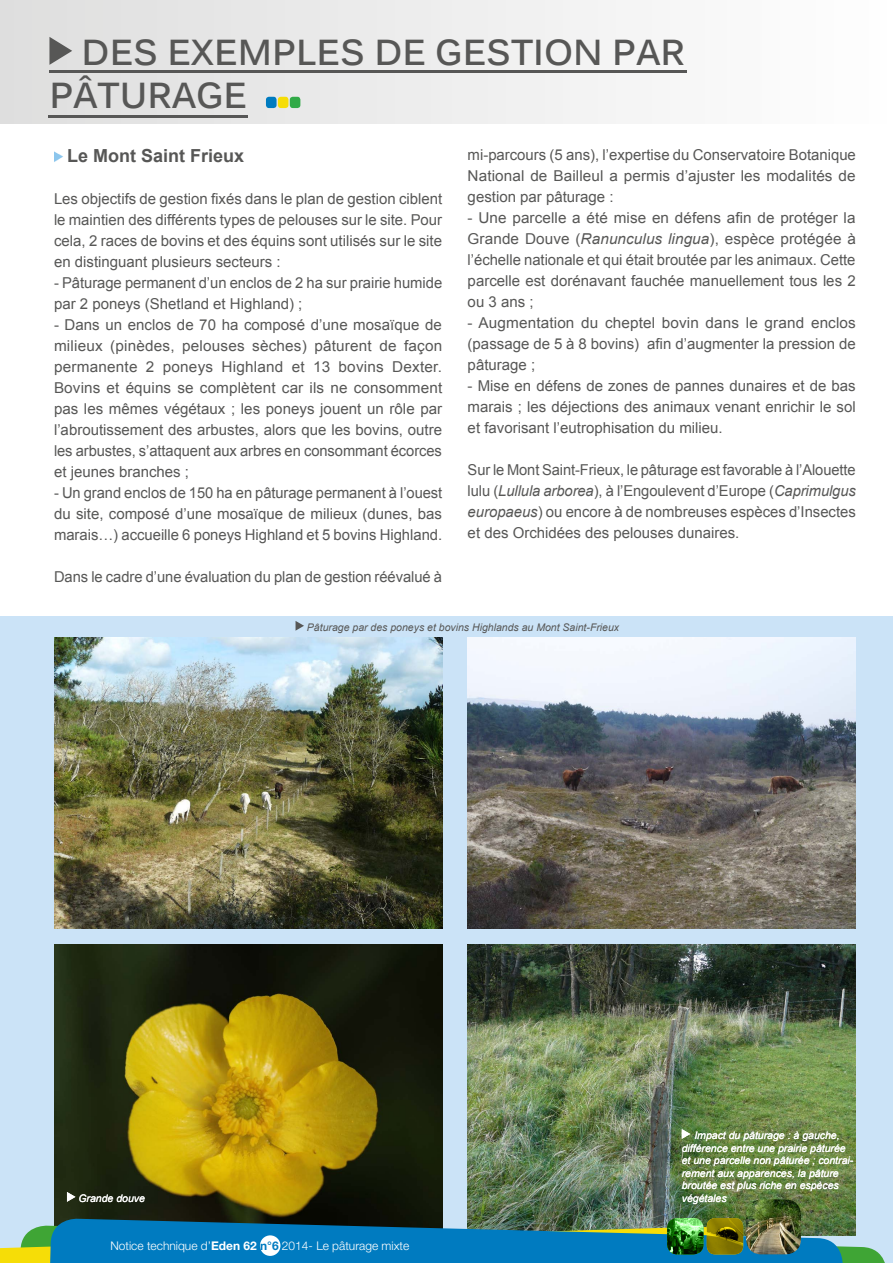
<style>
.page{position:relative;width:893px;height:1263px;background:#fff}
.page>*{position:absolute;margin:0;border:0;box-sizing:border-box;transform-origin:0 0}
.t1{font:700 36px/43.2px "Kalinga";color:#575756}
.t2{font:700 18px "Arial";color:#575756}
.t3{font:15px/21px "Arial";color:#575756;text-align:justify}
.t4{font:300 12px "Helvetica Neue";color:#fff}
.t5{font:italic 10.5px/12.6px "Arial";color:#fff}
.t6{font:italic 10.5px "Arial";color:#575756}
.s1{font-style:italic}
.s2{font-weight:700}
.s3{font-weight:700;color:#007bc0}
</style>
<div class="page">
<div style="left:0;top:617px;width:893px;height:646px;background:#cbe3f7"></div>
<img style="left:468px;top:944px;width:388px;height:274px">
<img style="left:54px;top:944px;width:388px;height:274px">
<div style="left:0;top:0;width:893px;height:124px;background:linear-gradient(to right,#dedede,#fefefe)"></div>
<svg style="left:49px;top:37px;width:23px;height:28px"></svg>
<div style="left:266px;top:97px;width:11px;height:11px;background:#007bc0;border-radius:3px"></div>
<div style="left:278px;top:97px;width:10px;height:11px;background:#f6dd07;border-radius:3px"></div>
<div style="left:290px;top:97px;width:10px;height:11px;background:#31aa47;border-radius:3px"></div>
<hr style="left:48px;top:115px;width:200px;height:3px;background:#575756">
<svg style="left:0;top:1218px;width:885px;height:45px;background:#227fa2"></svg>
<div style="left:260px;top:1235px;width:20px;height:21px;background:#fff;border-radius:50%"></div>
<img style="left:746px;top:1199px;width:55px;height:55px">
<img style="left:667px;top:1218px;width:36px;height:36px">
<svg style="left:667px;top:1218px;width:36px;height:36px"></svg>
<img style="left:707px;top:1218px;width:36px;height:36px">
<svg style="left:707px;top:1218px;width:36px;height:36px"></svg>
<svg style="left:54px;top:151px;width:9px;height:11px"></svg>
<hr style="left:49px;top:70px;width:638px;height:3px;background:#575756">
<img style="left:54px;top:638px;width:388px;height:291px">
<img style="left:468px;top:638px;width:388px;height:291px">
<svg style="left:296px;top:621px;width:8px;height:10px"></svg>
<svg style="left:682px;top:1129px;width:8px;height:10px"></svg>
<svg style="left:67px;top:1192px;width:8px;height:10px"></svg>
<h1 class="t1" style="left:49px;top:34px;width:637px;text-indent:32px">DES EXEMPLES DE GESTION PAR<br>PÂTURAGE</h1>
<p class="t2" style="left:67px;top:144px;width:179px">Le Mont Saint Frieux</p>
<p class="t3" style="left:54px;top:188px;width:390px">Les objectifs de gestion fixés dans le plan de gestion ciblent le maintien des différents types de pelouses sur le site. Pour cela, 2 races de bovins et des équins sont utilisés sur le site en distinguant plusieurs secteurs :</p>
<p class="t3" style="left:54px;top:272px;width:390px">- Pâturage permanent d’un enclos de 2 ha sur prairie humide par 2 poneys (Shetland et Highland) ;</p>
<p class="t3" style="left:54px;top:314px;width:390px">- Dans un enclos de 70 ha composé d’une mosaïque de milieux (pinèdes, pelouses sèches) pâturent de façon permanente 2 poneys Highland et 13 bovins Dexter.<br>Bovins et équins se complètent car ils ne consomment pas les mêmes végétaux ; les poneys jouent un rôle par l’abroutissement des arbustes, alors que les bovins, outre les arbustes, s’attaquent aux arbres en consommant écorces et jeunes branches ;</p>
<p class="t3" style="left:54px;top:482px;width:390px">- Un grand enclos de 150 ha en pâturage permanent à l’ouest du site, composé d’une mosaïque de milieux (dunes, bas marais…) accueille 6 poneys Highland et 5 bovins Highland.</p>
<p class="t3" style="left:54px;top:566px;width:390px">Dans le cadre d’une évaluation du plan de gestion réévalué à</p>
<p class="t3" style="left:468px;top:144px;width:390px">mi-parcours (5 ans), l’expertise du Conservatoire Botanique National de Bailleul a permis d’ajuster les modalités de gestion par pâturage :</p>
<p class="t3" style="left:468px;top:207px;width:390px">- Une parcelle a été mise en défens afin de protéger la Grande Douve (<span class="s1">Ranunculus lingua</span>), espèce protégée à l’échelle nationale et qui était broutée par les animaux. Cette parcelle est dorénavant fauchée manuellement tous les 2 ou 3 ans ;</p>
<p class="t3" style="left:468px;top:312px;width:390px">- Augmentation du cheptel bovin dans le grand enclos (passage de 5 à 8 bovins) afin d’augmenter la pression de pâturage ;</p>
<p class="t3" style="left:468px;top:375px;width:390px">- Mise en défens de zones de pannes dunaires et de bas marais ; les déjections des animaux venant enrichir le sol et favorisant l’eutrophisation du milieu.</p>
<p class="t3" style="left:468px;top:459px;width:390px">Sur le Mont Saint-Frieux, le pâturage est favorable à l’Alouette lulu (<span class="s1">Lullula arborea</span>), à l’Engoulevent d’Europe (<span class="s1">Caprimulgus europaeus</span>) ou encore à de nombreuses espèces d’Insectes et des Orchidées des pelouses dunaires.</p>
<p class="t6" style="left:307px;top:620px;width:314px">Pâturage par des poneys et bovins Highlands au Mont Saint-Frieux</p>
<p class="t5" style="left:682px;top:1129px;width:173px;text-indent:13px">Impact du pâturage : à gauche, différence entre une prairie pâturée et une parcelle non pâturée ; contrai&shy;rement aux apparences, la pâture broutée est plus riche en espèces</p>
<p class="t5" style="left:78px;top:1192px;width:68px">Grande douve</p>
<p class="t5" style="left:682px;top:1192px;width:46px">végétales</p>
<p class="t4" style="left:110px;top:1238px;width:300px">Notice technique d’<span class="s2">Eden 62</span> <span class="s3">n°6</span> 2014- Le pâturage mixte</p>
</div>
